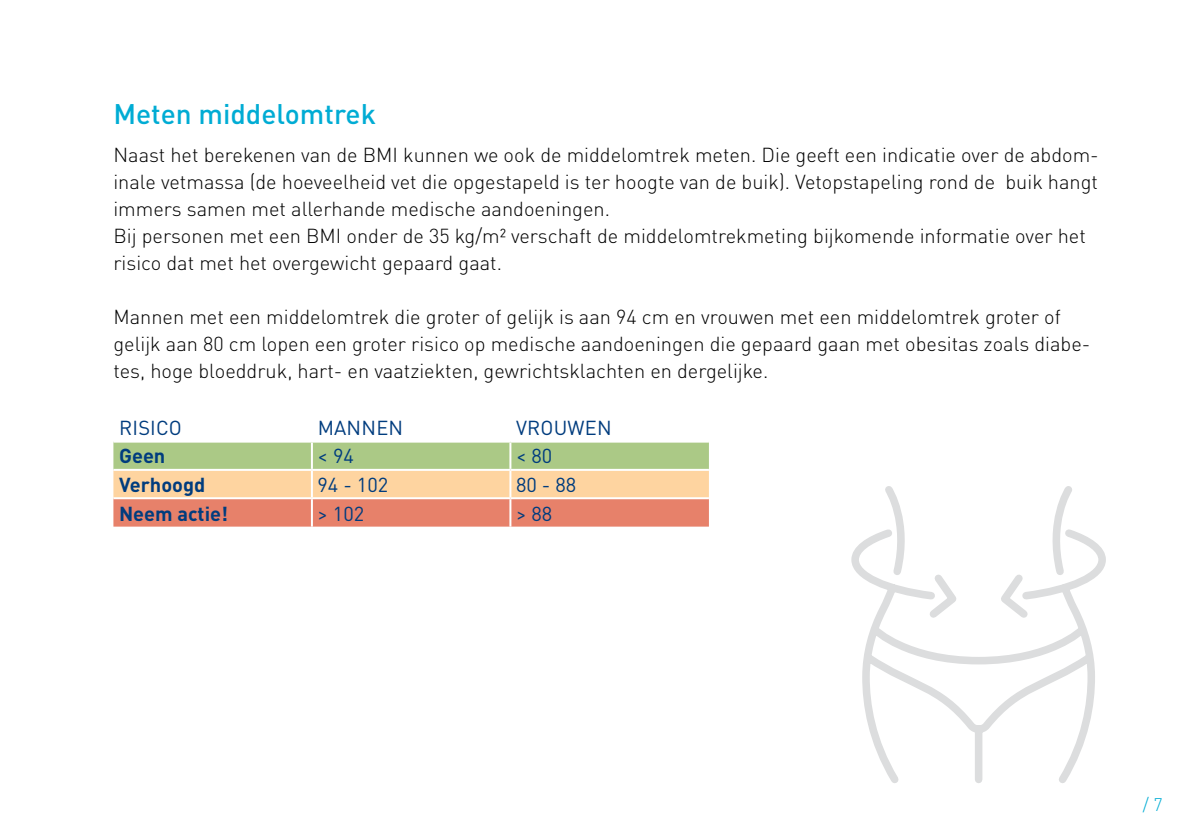
<style>
.page{position:relative;width:1191px;height:840px;background:#fff}
.page>*{position:absolute;margin:0;border:0;box-sizing:border-box;transform-origin:0 0}
.t1{font:500 28px "DINOT";color:#00acd4}
.t2{font:300 20px/27px "DINOT";color:#000}
.t3{font:20px "DINOT";letter-spacing:.01em;color:#003c7e}
.t4{font:700 20px "DINOT";color:#003c7e}
.t5{font:300 18px "DINOT";color:#00acd4}
</style>
<div class="page">
<svg style="left:113px;top:442px;width:596px;height:84px;background:#dcb587"></svg>
<hr style="left:311px;top:442px;width:2px;height:26px;background:#fff">
<hr style="left:509px;top:442px;width:2px;height:26px;background:#fff">
<hr style="left:113px;top:468px;width:199px;height:2px;background:#fff">
<hr style="left:312px;top:468px;width:198px;height:2px;background:#fff">
<hr style="left:311px;top:470px;width:2px;height:27px;background:#fff">
<hr style="left:510px;top:468px;width:199px;height:2px;background:#fff">
<hr style="left:509px;top:470px;width:2px;height:27px;background:#fff">
<hr style="left:113px;top:497px;width:199px;height:2px;background:#fff">
<hr style="left:312px;top:497px;width:198px;height:2px;background:#fff">
<hr style="left:311px;top:499px;width:2px;height:27px;background:#fff">
<hr style="left:510px;top:497px;width:199px;height:2px;background:#fff">
<hr style="left:509px;top:499px;width:2px;height:27px;background:#fff">
<svg style="left:851px;top:486px;width:255px;height:297px"></svg>
<h1 class="t1" style="left:113px;top:95px;width:264px">Meten middelomtrek</h1>
<p class="t2" style="left:113px;top:141px;width:986px">Naast het berekenen van de BMI kunnen we ook de middelomtrek meten. Die geeft een indicatie over de abdom&shy;inale vetmassa (de hoeveelheid vet die opgestapeld is ter hoogte van de buik). Vetopstapeling rond de buik hangt immers samen met allerhande medische aandoeningen.<br>Bij personen met een BMI onder de 35 kg/m² verschaft de middelomtrekmeting bijkomende informatie over het risico dat met het overgewicht gepaard gaat.</p>
<p class="t2" style="left:113px;top:303px;width:978px">Mannen met een middelomtrek die groter of gelijk is aan 94 cm en vrouwen met een middelomtrek groter of gelijk aan 80 cm lopen een groter risico op medische aandoeningen die gepaard gaan met obesitas zoals diabe&shy;tes, hoge bloeddruk, hart- en vaatziekten, gewrichtsklachten en dergelijke.</p>
<p class="t3" style="left:119px;top:414px;width:64px">RISICO</p>
<p class="t3" style="left:318px;top:414px;width:87px">MANNEN</p>
<p class="t3" style="left:516px;top:414px;width:97px">VROUWEN</p>
<p class="t4" style="left:119px;top:443px;width:48px">Geen</p>
<p class="t3" style="left:317px;top:443px;width:38px">&lt; 94</p>
<p class="t3" style="left:516px;top:443px;width:38px">&lt; 80</p>
<p class="t4" style="left:119px;top:471px;width:88px">Verhoogd</p>
<p class="t3" style="left:317px;top:471px;width:72px">94 - 102</p>
<p class="t3" style="left:516px;top:471px;width:62px">80 - 88</p>
<p class="t4" style="left:119px;top:500px;width:111px">Neem actie!</p>
<p class="t3" style="left:317px;top:500px;width:48px">&gt; 102</p>
<p class="t3" style="left:516px;top:500px;width:38px">&gt; 88</p>
<p class="t5" style="left:1142px;top:793px;width:21px">/ 7</p>
</div>
